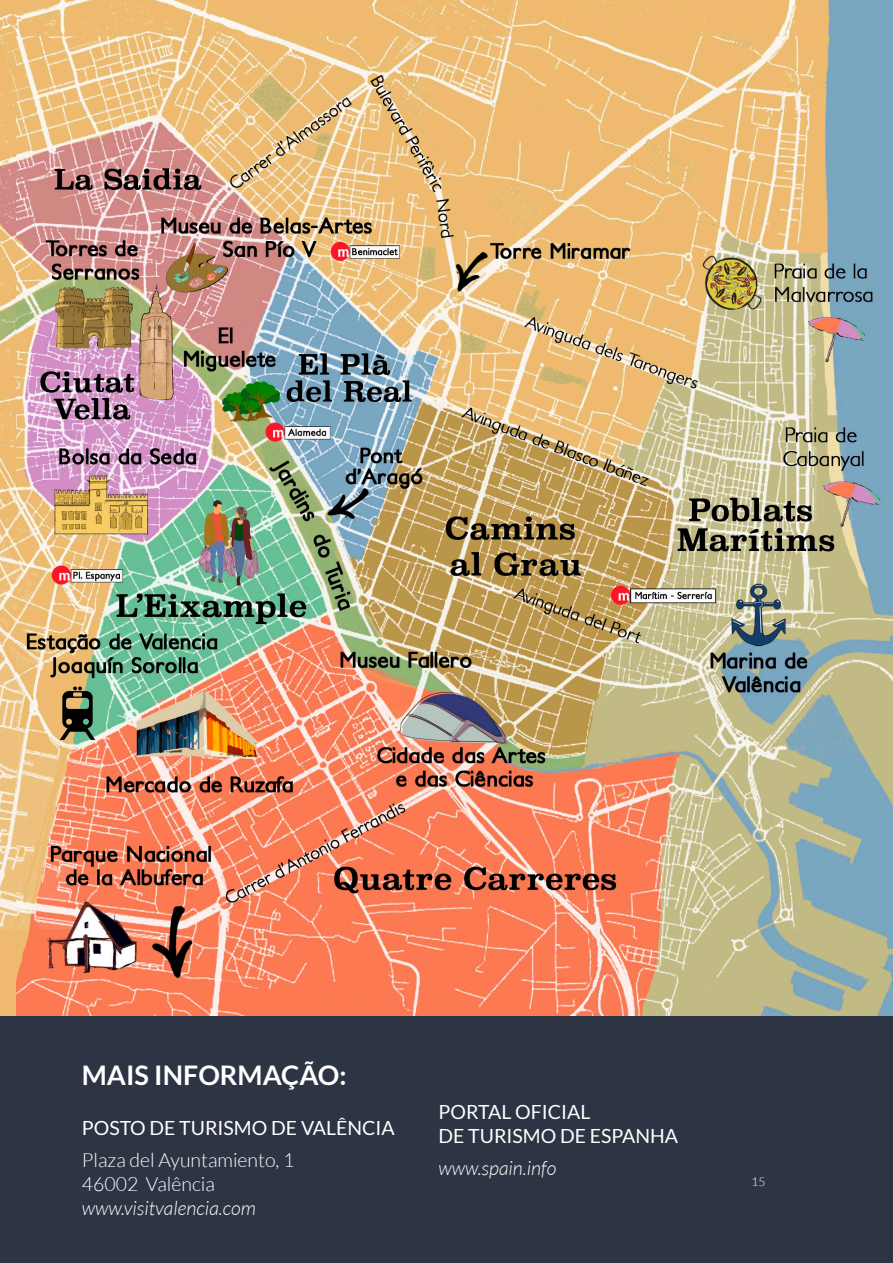
<style>
.page{position:relative;width:893px;height:1263px;background:#2d3443}
.page>*{position:absolute;margin:0;border:0;box-sizing:border-box;transform-origin:0 0}
.t1{font:700 27px "Lato";color:#fff}
.Body{font:300 19.5px/24px "Lato";color:#fff}
.t2{font:19.5px/24px "Lato";color:#fff}
.Body-2{font:italic 300 19.5px "Lato";color:#fff}
.t3{font:300 12px "Lato";color:#fff}
.s1{font-style:italic}
</style>
<div class="page">
<img style="left:0;top:0;width:893px;height:1016px">
<h3 class="t1" style="left:82px;top:1060px;width:266px">MAIS INFORMAÇÃO:</h3>
<h3 class="t2" style="left:82px;top:1115px;width:315px">POSTO DE TURISMO DE VALÊNCIA</h3>
<p class="Body" style="left:82px;top:1148px;width:214px">Plaza del Ayuntamiento, 1<br>46002 Valência <span class="s1">www.visitvalencia.com</span></p>
<h3 class="t2" style="left:438px;top:1100px;width:241px">PORTAL OFICIAL<br>DE TURISMO DE ESPANHA</h3>
<p class="Body-2" style="left:438px;top:1158px;width:119px">www.spain.info</p>
<p class="t3" style="left:751px;top:1175px;width:15px">15</p>
</div>
